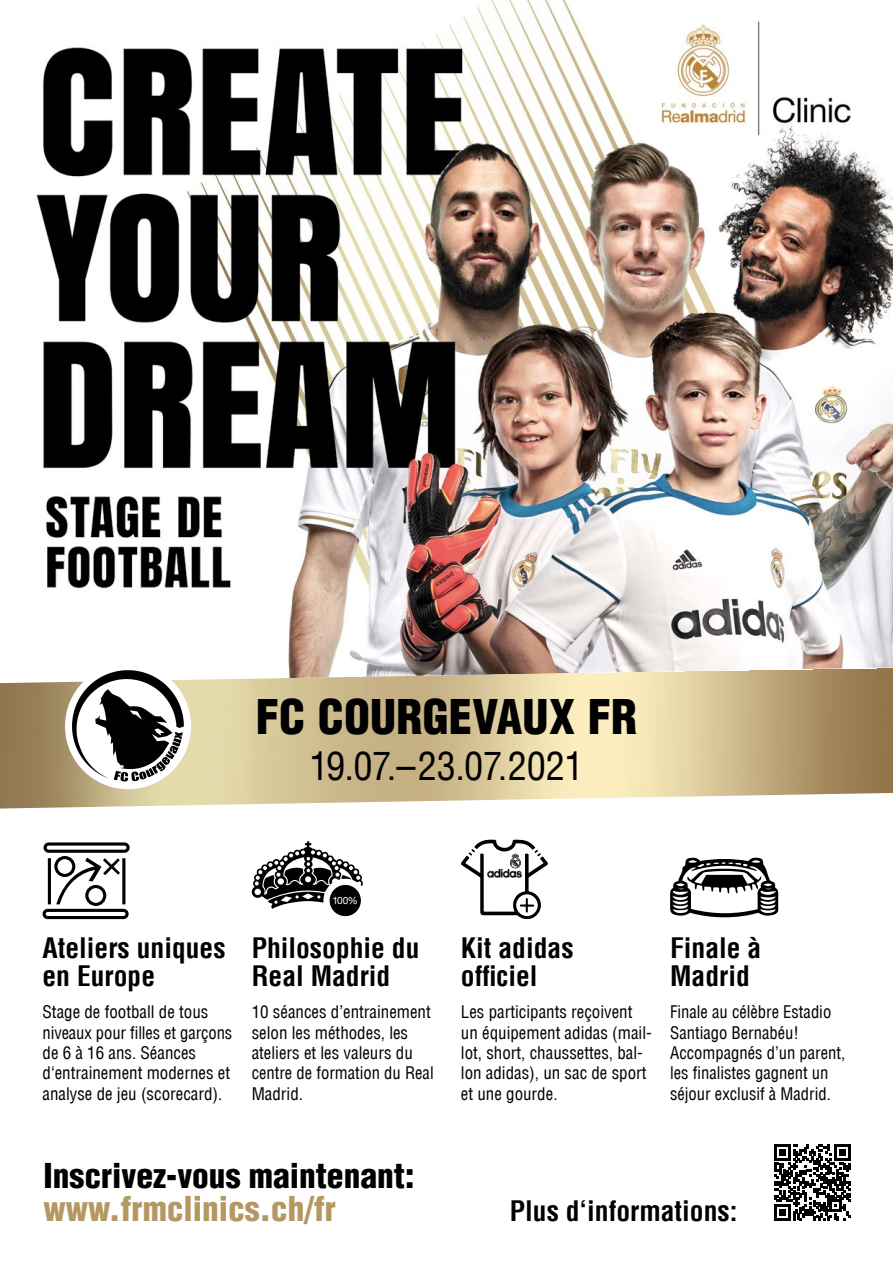
<style>
.page{position:relative;width:893px;height:1263px;background:#fff}
.page>*{position:absolute;margin:0;border:0;box-sizing:border-box;transform-origin:0 0}
.t1{font:900 condensed 46.65px "Helvetica LT";letter-spacing:.005em;color:#000}
.t2{font:condensed 38.25px "Helvetica LT";letter-spacing:-.01em;color:#000}
.t3{font:900 condensed 33.45px "Helvetica LT";color:#000}
.t4{font:900 condensed 33.45px "Helvetica LT";color:#b49862}
.t5{font:700 condensed 27.6px/27.6px "Helvetica LT";color:#000001}
.t6{font:condensed 16.95px/20.4px "Helvetica LT";color:#000}
.t7{font:10.05px "Helvetica Neue LT Std";color:#fff}
</style>
<div class="page">
<img style="left:36px;top:0;width:857px;height:667px">
<img style="left:0;top:667px;width:893px;height:141px">
<svg style="left:461px;top:839px;width:87px;height:81px"></svg>
<img style="left:488px;top:870px;width:33px;height:8px">
<svg style="left:670px;top:857px;width:108px;height:61px"></svg>
<svg style="left:54px;top:856px;width:66px;height:50px"></svg>
<div style="left:44px;top:842px;width:86px;height:11px;border:3px solid #000;border-radius:4px"></div>
<div style="left:43px;top:909px;width:86px;height:10px;border:3px solid #000;border-radius:4px"></div>
<hr style="left:48px;top:858px;width:3px;height:46px;background:#000">
<hr style="left:122px;top:858px;width:3px;height:46px;background:#000">
<div style="left:330px;top:885px;width:31px;height:31px;background:#000;border-radius:50%"></div>
<svg style="left:251px;top:841px;width:112px;height:68px"></svg>
<svg style="left:774px;top:1144px;width:76px;height:76px"></svg>
<div style="left:65px;top:663px;width:126px;height:126px;background:#fff;border-radius:50%"></div>
<svg style="left:72px;top:670px;width:112px;height:111px"></svg>
<h1 class="t1" style="left:256px;top:687px;width:383px">FC COURGEVAUX FR</h1>
<h2 class="t2" style="left:309px;top:742px;width:276px">19.07.–23.07.2021</h2>
<h3 class="t5" style="left:43px;top:934px;width:185px">Ateliers uniques en Europe</h3>
<p class="t6" style="left:43px;top:1002px;width:191px">Stage de football de tous niveaux pour filles et garçons de 6 à 16 ans. Séances d‘entrainement modernes et analyse de jeu (scorecard).</p>
<p class="t7" style="left:332px;top:894px;width:27px">100%</p>
<h3 class="t5" style="left:252px;top:934px;width:169px">Philosophie du<br>Real Madrid</h3>
<p class="t6" style="left:252px;top:1002px;width:183px">10 séances d’entrainement selon les méthodes, les ateliers et les valeurs du centre de formation du Real<br>Madrid.</p>
<h3 class="t3" style="left:44px;top:1155px;width:372px">Inscrivez-vous maintenant:</h3>
<h3 class="t4" style="left:44px;top:1187px;width:294px">www.frmclinics.ch/fr</h3>
<h3 class="t5" style="left:461px;top:934px;width:114px">Kit adidas officiel</h3>
<p class="t6" style="left:461px;top:1002px;width:192px">Les participants reçoivent un équipement adidas (mail&shy;lot, short, chaussettes, bal&shy;lon adidas), un sac de sport et une gourde.</p>
<h3 class="t5" style="left:670px;top:934px;width:93px">Finale à<br>Madrid</h3>
<p class="t6" style="left:670px;top:1002px;width:177px">Finale au célèbre Estadio<br>Santiago Bernabéu!<br>Accompagnés d’un parent, les finalistes gagnent un séjour exclusif à Madrid.</p>
<h3 class="t5" style="left:510px;top:1196px;width:229px">Plus d‘informations:</h3>
</div>
